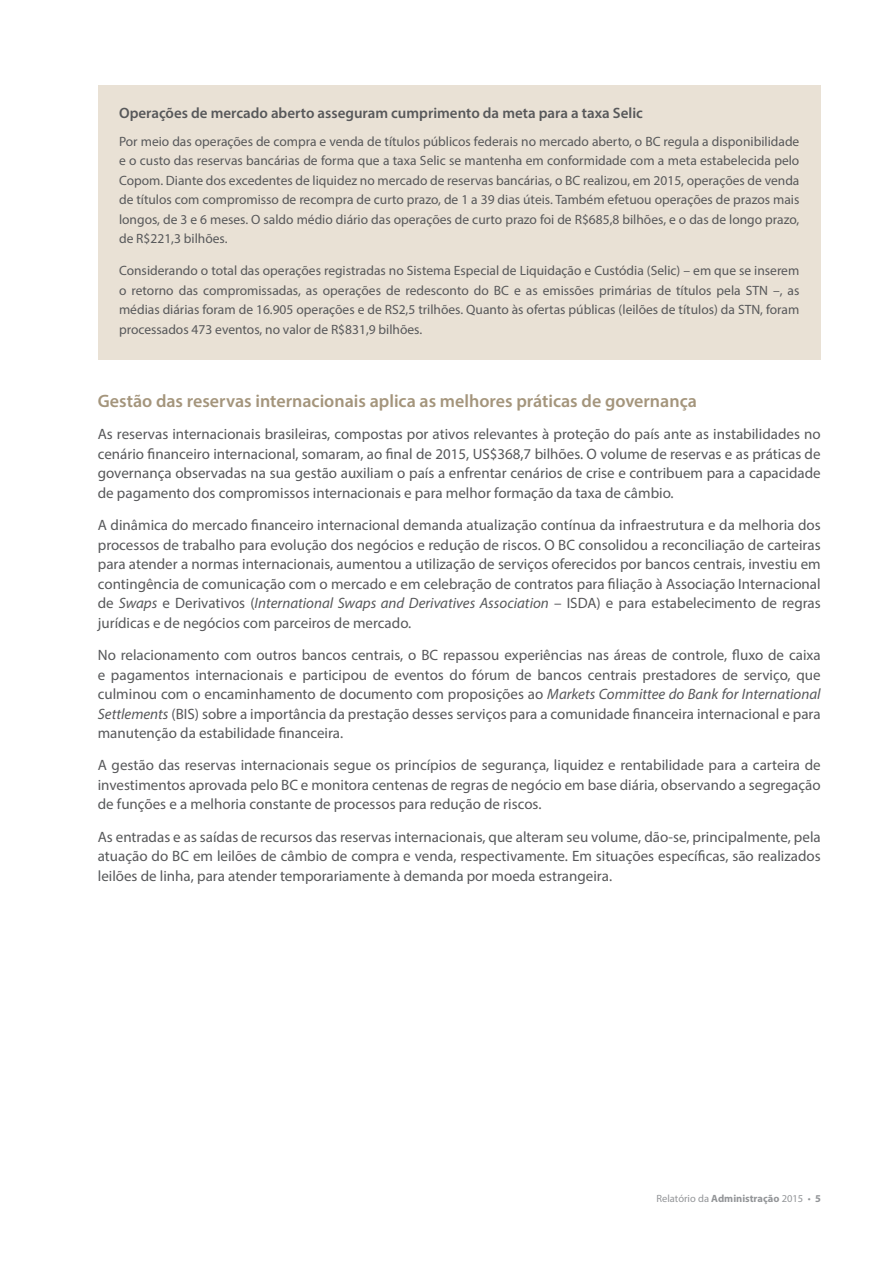
<style>
.page{position:relative;width:893px;height:1263px;background:#fff}
.page>*{position:absolute;margin:0;border:0;box-sizing:border-box;transform-origin:0 0}
._04_Subtítulo{font:600 18px "Myriad Pro";color:#a4957c}
._05_Corpo_de_texto{font:15px/19.5px "Myriad Pro";color:#57585a;text-align:justify}
._07_Título_box{font:600 15px "Myriad Pro";color:#57585a}
._06_Corpo_texto_box{font:13.5px/19.5px "Myriad Pro";color:#57585a;text-align:justify}
.t1{font:10.5px "Myriad Pro";color:#939598}
.s1{font-style:italic}
.s2{font-weight:700}
</style>
<div class="page">
<div style="left:98px;top:85px;width:723px;height:274px;background:#e9e1d5"></div>
<p class="_07_Título_box" style="left:119px;top:103px;width:525px">Operações de mercado aberto asseguram cumprimento da meta para a taxa Selic</p>
<p class="_06_Corpo_texto_box" style="left:119px;top:131px;width:682px">Por meio das operações de compra e venda de títulos públicos federais no mercado aberto, o BC regula a disponibilidade e o custo das reservas bancárias de forma que a taxa Selic se mantenha em conformidade com a meta estabelecida pelo Copom. Diante dos excedentes de liquidez no mercado de reservas bancárias, o BC realizou, em 2015, operações de venda de títulos com compromisso de recompra de curto prazo, de 1 a 39 dias úteis. Também efetuou operações de prazos mais longos, de 3 e 6 meses. O saldo médio diário das operações de curto prazo foi de R$685,8 bilhões, e o das de longo prazo, de R$221,3 bilhões.</p>
<p class="_06_Corpo_texto_box" style="left:119px;top:261px;width:682px">Considerando o total das operações registradas no Sistema Especial de Liquidação e Custódia (Selic) – em que se inserem o retorno das compromissadas, as operações de redesconto do BC e as emissões primárias de títulos pela STN –, as médias diárias foram de 16.905 operações e de RS2,5 trilhões. Quanto às ofertas públicas (leilões de títulos) da STN, foram processados 473 eventos, no valor de R$831,9 bilhões.</p>
<p class="_04_Subtítulo" style="left:98px;top:390px;width:601px">Gestão das reservas internacionais aplica as melhores práticas de governança</p>
<p class="_05_Corpo_de_texto" style="left:98px;top:424px;width:724px">As reservas internacionais brasileiras, compostas por ativos relevantes à proteção do país ante as instabilidades no cenário financeiro internacional, somaram, ao final de 2015, US$368,7 bilhões. O volume de reservas e as práticas de governança observadas na sua gestão auxiliam o país a enfrentar cenários de crise e contribuem para a capacidade de pagamento dos compromissos internacionais e para melhor formação da taxa de câmbio.</p>
<p class="_05_Corpo_de_texto" style="left:98px;top:515px;width:724px">A dinâmica do mercado financeiro internacional demanda atualização contínua da infraestrutura e da melhoria dos processos de trabalho para evolução dos negócios e redução de riscos. O BC consolidou a reconciliação de carteiras para atender a normas internacionais, aumentou a utilização de serviços oferecidos por bancos centrais, investiu em contingência de comunicação com o mercado e em celebração de contratos para filiação à Associação Internacional de <span class="s1">Swaps</span> e Derivativos (<span class="s1">International Swaps and Derivatives Association</span> – ISDA) e para estabelecimento de regras jurídicas e de negócios com parceiros de mercado.</p>
<p class="_05_Corpo_de_texto" style="left:98px;top:645px;width:724px">No relacionamento com outros bancos centrais, o BC repassou experiências nas áreas de controle, fluxo de caixa e pagamentos internacionais e participou de eventos do fórum de bancos centrais prestadores de serviço, que culminou com o encaminhamento de documento com proposições ao <span class="s1">Markets Committee do Bank for International Settlements</span> (BIS) sobre a importância da prestação desses serviços para a comunidade financeira internacional e para manutenção da estabilidade financeira.</p>
<p class="_05_Corpo_de_texto" style="left:98px;top:755px;width:724px">A gestão das reservas internacionais segue os princípios de segurança, liquidez e rentabilidade para a carteira de investimentos aprovada pelo BC e monitora centenas de regras de negócio em base diária, observando a segregação de funções e a melhoria constante de processos para redução de riscos.</p>
<p class="_05_Corpo_de_texto" style="left:98px;top:826px;width:724px">As entradas e as saídas de recursos das reservas internacionais, que alteram seu volume, dão-se, principalmente, pela atuação do BC em leilões de câmbio de compra e venda, respectivamente. Em situações específicas, são realizados leilões de linha, para atender temporariamente à demanda por moeda estrangeira.</p>
<p class="t1" style="left:656px;top:1192px;width:166px">Relatório da <span class="s2">Administração</span> 2015 • <span class="s2">5</span></p>
</div>
